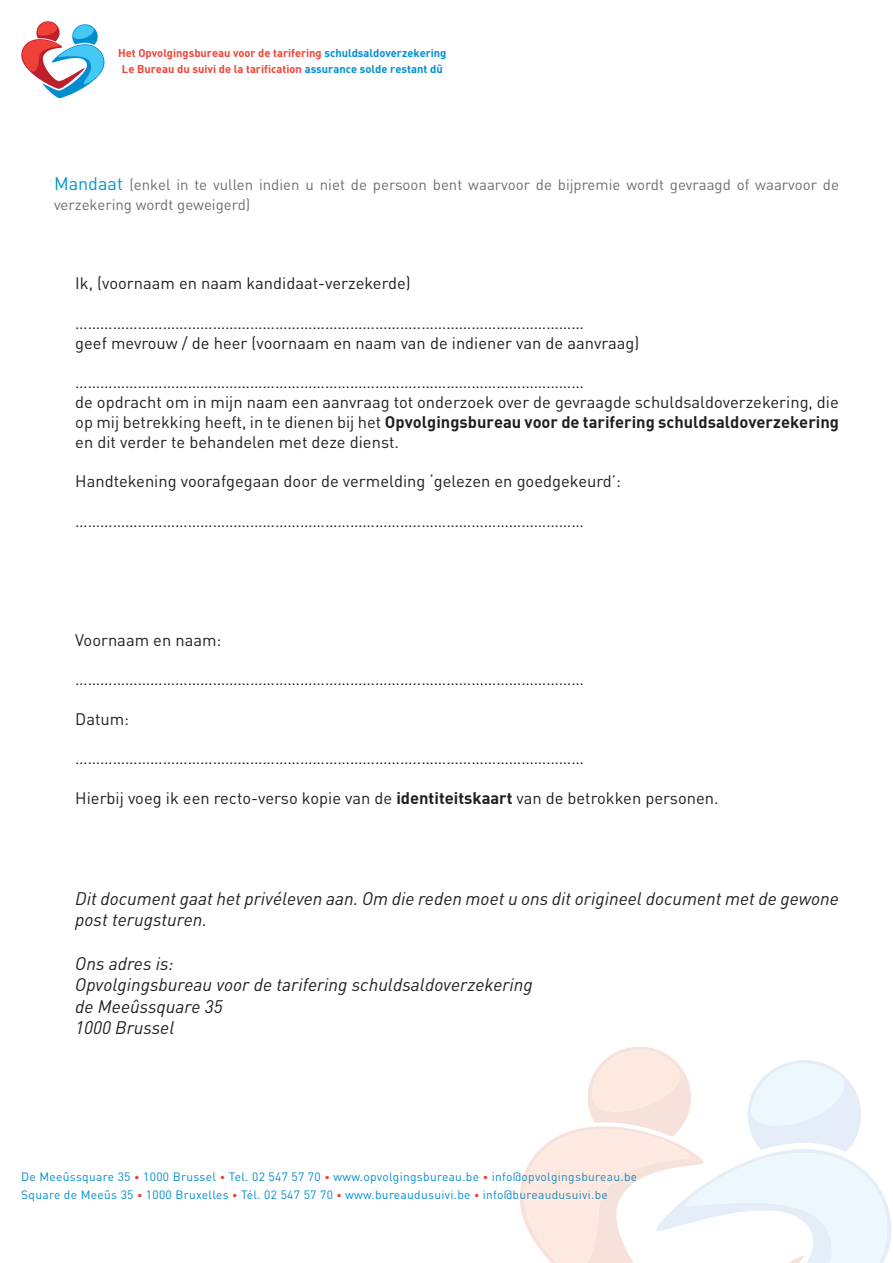
<style>
.page{position:relative;width:893px;height:1263px;background:#fff}
.page>*{position:absolute;margin:0;border:0;box-sizing:border-box;transform-origin:0 0}
.t1{font:italic 18px/21.6px "DIN";color:#231f20}
.t2{font:16.5px/19.8px "DIN Pro";color:#231f20;text-align:justify}
.t3{font:15px/19.8px "DIN Pro";color:#6d6f71}
.t4{font:12px/18px "DIN Pro";letter-spacing:.025em;color:#008dd0}
.t5{font:11.1px/15.9px "DIN Bold";color:#ef4137;text-align:center}
.s1{color:#008dd0}
.s2{font-size:18px;color:#09c}
.s3{font-family:"DIN Bold"}
.s4{font-size:10.5px;color:#ef4137}
.s5{color:#1d88bd}
</style>
<div class="page">
<svg style="left:21px;top:21px;width:84px;height:77px"></svg>
<svg style="left:520px;top:1046px;width:372px;height:217px"></svg>
<p class="t5" style="left:118px;top:44px;width:330px">Het Opvolgingsbureau voor de tarifering <span class="s1">schuldsaldoverzekering<br></span>Le Bureau du suivi de la tarification <span class="s1">assurance solde restant dû</span></p>
<p class="t3" style="left:54px;top:174px;width:786px"><span class="s2">Mandaat</span> (enkel in te vullen indien u niet de persoon bent waarvoor de bijpremie wordt gevraagd of waarvoor de verzekering wordt geweigerd)</p>
<p class="t2" style="left:75px;top:273px;width:337px">Ik, (voornaam en naam kandidaat-verzekerde)</p>
<p class="t2" style="left:75px;top:312px;width:510px">………………………………………………………………………..…………………………………</p>
<p class="t2" style="left:75px;top:332px;width:566px">geef mevrouw / de heer (voornaam en naam van de indiener van de aanvraag)</p>
<p class="t2" style="left:75px;top:372px;width:510px">………………………………………………………………………..…………………………………</p>
<p class="t2" style="left:75px;top:391px;width:765px">de opdracht om in mijn naam een aanvraag tot onderzoek over de gevraagde schuldsaldoverzekering, die op mij betrekking heeft, in te dienen bij het <span class="s3">Opvolgingsbureau voor de tarifering schuldsaldoverzekering </span>en dit verder te behandelen met deze dienst.</p>
<p class="t2" style="left:75px;top:471px;width:547px">Handtekening voorafgegaan door de vermelding ‘gelezen en goedgekeurd’:</p>
<p class="t2" style="left:75px;top:510px;width:510px">………………………………………………………………………..…………………………………</p>
<p class="t2" style="left:75px;top:629px;width:148px">Voornaam en naam:</p>
<p class="t2" style="left:75px;top:669px;width:510px">………………………………………………………………………..…………………………………</p>
<p class="t2" style="left:75px;top:708px;width:55px">Datum:</p>
<p class="t2" style="left:75px;top:748px;width:510px">………………………………………………………………………..…………………………………</p>
<p class="t2" style="left:75px;top:787px;width:645px">Hierbij voeg ik een recto-verso kopie van de <span class="s3">identiteitskaart</span> van de betrokken personen.</p>
<p class="t1" style="left:75px;top:887px;width:765px">Dit document gaat het privéleven aan. Om die reden moet u ons dit origineel document met de gewone post terugsturen.</p>
<p class="t1" style="left:75px;top:952px;width:100px">Ons adres is:</p>
<p class="t1" style="left:75px;top:973px;width:459px">Opvolgingsbureau voor de tarifering schuldsaldoverzekering</p>
<p class="t1" style="left:75px;top:995px;width:149px">de Meeûssquare 35</p>
<p class="t1" style="left:75px;top:1017px;width:101px">1000 Brussel</p>
<p class="t4" style="left:21px;top:1167px;width:617px">De Meeûssquare 35 <span class="s4">•</span> 1000 Brussel <span class="s4">•</span> Tel. 02 547 57 70 <span class="s4">•</span> www.opvolgingsbureau.be <span class="s4">•</span> <span class="s5">info@opvolgingsbureau.be<br></span>Square de Meeûs 35 <span class="s4">•</span> 1000 Bruxelles <span class="s4">•</span> Tél. 02 547 57 70 <span class="s4">•</span> www.bureaudusuivi.be <span class="s4">•</span> <span class="s5">info@bureaudusuivi.be</span></p>
</div>
